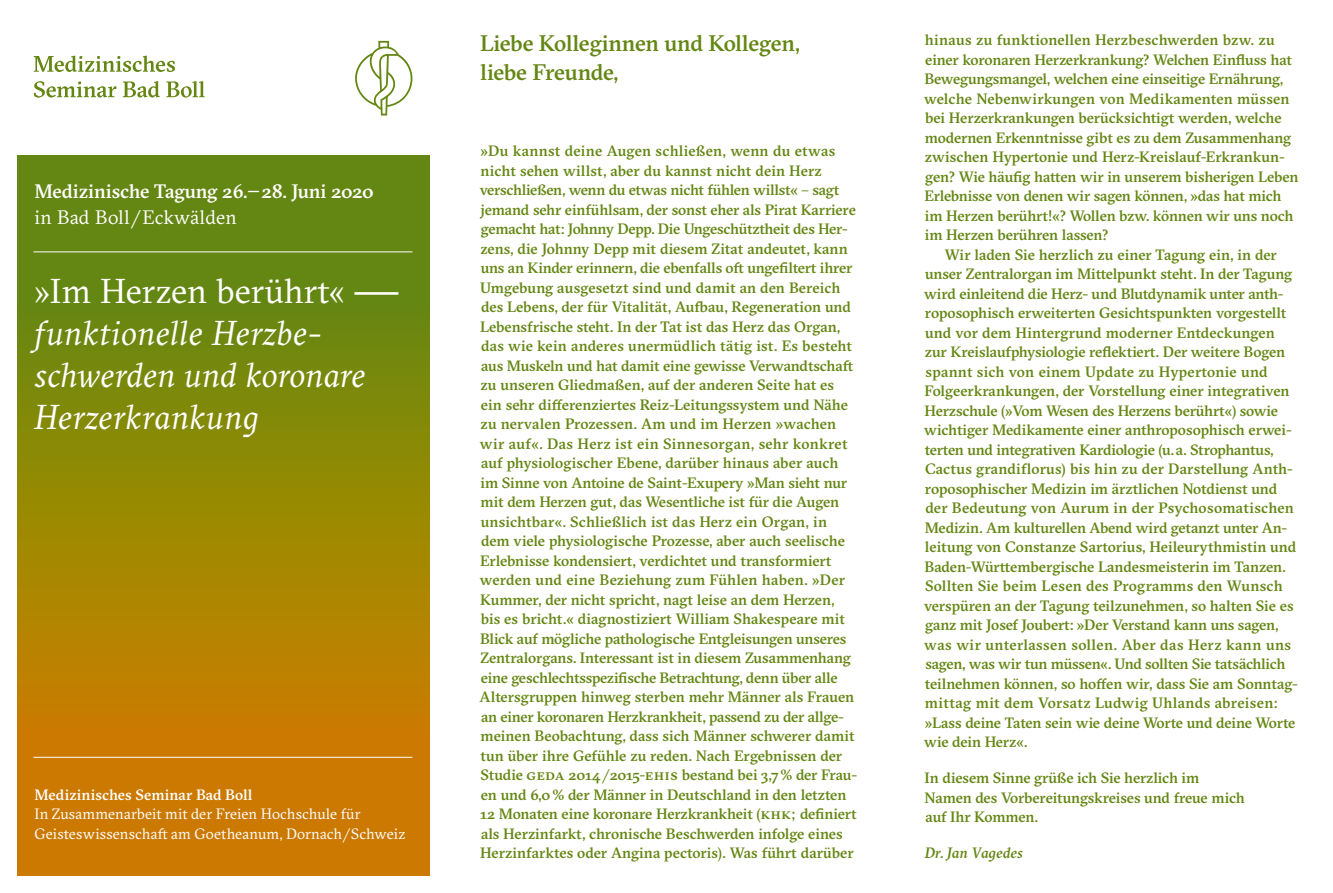
<style>
.page{position:relative;width:1333px;height:893px;background:#fff}
.page>*{position:absolute;margin:0;border:0;box-sizing:border-box;transform-origin:0 0}
.t1{font:italic 34.5px/42px "GT Sectra";letter-spacing:.01em;color:#fff}
.t2{font:34.5px "GT Sectra";letter-spacing:-.005em;color:#fff}
.t3{font:500 22.5px/28.5px "GT Sectra";letter-spacing:-.01em;color:#648612}
.t4{font:500 19.5px "GT Sectra";letter-spacing:-.005em;color:#fff}
.t5{font:19.5px "GT Sectra";letter-spacing:.015em;color:#fff}
.t6{font:500 15px/19.5px "GT Sectra";letter-spacing:-.005em;color:#648612}
.t7{font:15px/19.5px "GT Sectra";letter-spacing:.01em;color:#fff}
.t8{font:500 15px "GT Sectra";letter-spacing:.01em;color:#fff}
.t9{font:italic 500 15px "GT Sectra";color:#648612}
</style>
<div class="page">
<svg style="left:17px;top:155px;width:412px;height:721px;background:#988306"></svg>
<hr style="left:33px;top:251px;width:379px;height:1px;background:#fff">
<hr style="left:33px;top:757px;width:379px;height:1px;background:#fff">
<svg style="left:34px;top:81px;width:171px;height:17px"></svg>
<svg style="left:34px;top:56px;width:141px;height:16px"></svg>
<svg style="left:355px;top:41px;width:58px;height:74px"></svg>
<h3 class="t4" style="left:34px;top:179px;width:341px">Medizinische Tagung 26.–28. Juni 2020</h3>
<h3 class="t5" style="left:34px;top:206px;width:204px">in Bad Boll/Eckwälden</h3>
<h1 class="t2" style="left:35px;top:270px;width:361px">»Im Herzen berührt« —</h1>
<h1 class="t1" style="left:35px;top:312px;width:333px">funktionelle Herzbe&shy;schwerden und koronare<br>Herzerkrankung</h1>
<p class="t8" style="left:34px;top:785px;width:219px">Medizinisches Seminar Bad Boll</p>
<p class="t7" style="left:34px;top:804px;width:373px">In Zusammenarbeit mit der Freien Hochschule für<br>Geisteswissenschaft am Goetheanum, Dornach/Schweiz</p>
<h2 class="t3" style="left:480px;top:29px;width:321px">Liebe Kolleginnen und Kollegen, liebe Freunde,</h2>
<p class="t6" style="left:479px;top:141px;width:379px">»Du kannst deine Augen schließen, wenn du etwas nicht sehen willst, aber du kannst nicht dein Herz verschließen, wenn du etwas nicht fühlen willst« – sagt jemand sehr einfühlsam, der sonst eher als Pirat Karriere gemacht hat: Johnny Depp. Die Ungeschütztheit des Her&shy;zens, die Johnny Depp mit diesem Zitat andeutet, kann uns an Kinder erinnern, die ebenfalls oft ungefiltert ihrer Umgebung ausgesetzt sind und damit an den Bereich des Lebens, der für Vitalität, Aufbau, Regeneration und Lebensfrische steht. In der Tat ist das Herz das Organ, das wie kein anderes unermüdlich tätig ist. Es besteht aus Muskeln und hat damit eine gewisse Verwandtschaft zu unseren Gliedmaßen, auf der anderen Seite hat es ein sehr differenziertes Reiz-Leitungssystem und Nähe zu nervalen Prozessen. Am und im Herzen »wachen wir auf«. Das Herz ist ein Sinnesorgan, sehr konkret auf physiologischer Ebene, darüber hinaus aber auch im Sinne von Antoine de Saint-Exupery »Man sieht nur mit dem Herzen gut, das Wesentliche ist für die Augen unsichtbar«. Schließlich ist das Herz ein Organ, in dem viele physiologische Prozesse, aber auch seelische Erlebnisse kondensiert, verdichtet und transformiert werden und eine Beziehung zum Fühlen haben. »Der Kummer, der nicht spricht, nagt leise an dem Herzen,<br>bis es bricht.« diagnostiziert William Shakespeare mit Blick auf mögliche pathologische Entgleisungen unseres Zentralorgans. Interessant ist in diesem Zusammenhang eine geschlechtsspezifische Betrachtung, denn über alle Altersgruppen hinweg sterben mehr Männer als Frauen an einer koronaren Herzkrankheit, passend zu der allge&shy;meinen Beobachtung, dass sich Männer schwerer damit tun über ihre Gefühle zu reden. Nach Ergebnissen der Studie GEDA 2014/2015-EHIS bestand bei 3,7% der Frau&shy;en und 6,0% der Männer in Deutschland in den letzten 12 Monaten eine koronare Herzkrankheit (KHK; definiert als Herzinfarkt, chronische Beschwerden infolge eines Herzinfarktes oder Angina pectoris). Was führt darüber</p>
<p class="t6" style="left:924px;top:30px;width:376px">hinaus zu funktionellen Herzbeschwerden bzw. zu einer koronaren Herzerkrankung? Welchen Einfluss hat Bewegungsmangel, welchen eine einseitige Ernährung, welche Nebenwirkungen von Medikamenten müssen bei Herzerkrankungen berücksichtigt werden, welche modernen Erkenntnisse gibt es zu dem Zusammenhang zwischen Hypertonie und Herz-Kreislauf-Erkrankun&shy;gen? Wie häufig hatten wir in unserem bisherigen Leben Erlebnisse von denen wir sagen können, »das hat mich im Herzen berührt!«? Wollen bzw. können wir uns noch im Herzen berühren lassen?</p>
<p class="t6" style="left:924px;top:245px;width:374px;text-indent:21px">Wir laden Sie herzlich zu einer Tagung ein, in der unser Zentralorgan im Mittelpunkt steht. In der Tagung wird einleitend die Herz- und Blutdynamik unter anth&shy;roposophisch erweiterten Gesichtspunkten vorgestellt und vor dem Hintergrund moderner Entdeckungen zur Kreislaufphysiologie reflektiert. Der weitere Bogen spannt sich von einem Update zu Hypertonie und Folgeerkrankungen, der Vorstellung einer integrativen Herzschule (»Vom Wesen des Herzens berührt«) sowie wichtiger Medikamente einer anthroposophisch erwei&shy;terten und integrativen Kardiologie (u.a. Strophantus, Cactus grandiflorus) bis hin zu der Darstellung Anth&shy;roposophischer Medizin im ärztlichen Notdienst und der Bedeutung von Aurum in der Psychosomatischen Medizin. Am kulturellen Abend wird getanzt unter An&shy;leitung von Constanze Sartorius, Heileurythmistin und Baden-Württembergische Landesmeisterin im Tanzen.<br>Sollten Sie beim Lesen des Programms den Wunsch verspüren an der Tagung teilzunehmen, so halten Sie es ganz mit Josef Joubert: »Der Verstand kann uns sagen, was wir unterlassen sollen. Aber das Herz kann uns sagen, was wir tun müssen«. Und sollten Sie tatsächlich teilnehmen können, so hoffen wir, dass Sie am Sonntag&shy;mittag mit dem Vorsatz Ludwig Uhlands abreisen: »Lass deine Taten sein wie deine Worte und deine Worte wie dein Herz«.</p>
<p class="t6" style="left:925px;top:768px;width:322px">In diesem Sinne grüße ich Sie herzlich im<br>Namen des Vorbereitungskreises und freue mich auf Ihr Kommen.</p>
<p class="t9" style="left:925px;top:844px;width:100px">Dr. Jan Vagedes</p>
</div>
